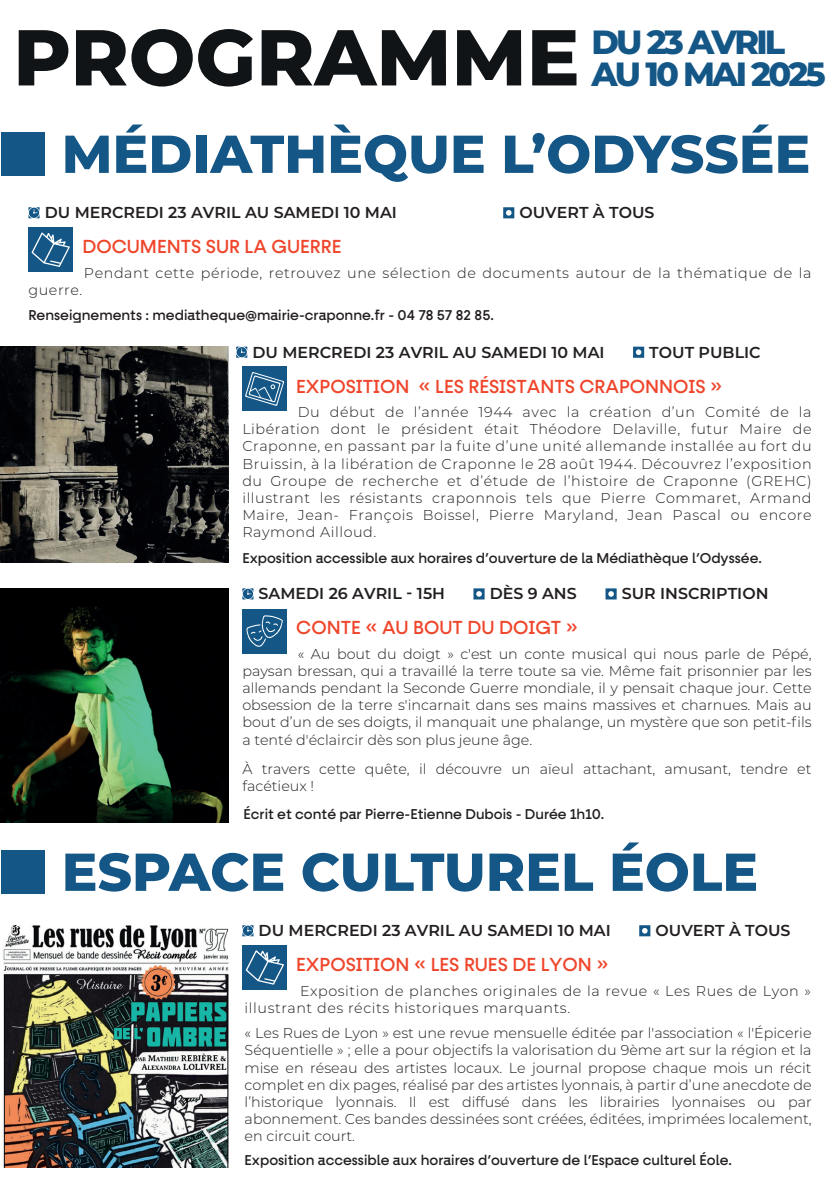
<style>
.page{position:relative;width:840px;height:1191px;background:#fff}
.page>*{position:absolute;margin:0;border:0;box-sizing:border-box;transform-origin:0 0}
.t1{font:800 79px "Montserrat";color:#111416}
.t2{font:800 53.2px "Montserrat";color:#145787}
.t3{font:800 33.6px/32.4px "Montserrat";letter-spacing:-.085em;color:#145787}
.t4{font:100 19px "Fractul Variable";color:#ef452b}
.t5{font:600 15.8px "Montserrat";color:#231f20}
.t6{font:300 14.4px/17.2px "Montserrat";letter-spacing:.04em;color:#231f20;text-align:justify}
.t7{font:100 14.4px "Fractul Variable";color:#231f20}
.t8{font:300 14.4px/17.2px "Montserrat";color:#231f20}
</style>
<div class="page">
<div style="left:1px;top:133px;width:43px;height:43px;background:#145787"></div>
<div style="left:1px;top:850px;width:43px;height:44px;background:#145787"></div>
<svg style="left:242px;top:925px;width:11px;height:11px"></svg>
<svg style="left:639px;top:925px;width:11px;height:11px"></svg>
<div style="left:242px;top:945px;width:45px;height:44px;background:#145787"></div>
<svg style="left:245px;top:950px;width:39px;height:34px"></svg>
<img style="left:2px;top:925px;width:226px;height:242px">
<svg style="left:242px;top:588px;width:11px;height:11px"></svg>
<svg style="left:473px;top:588px;width:11px;height:11px"></svg>
<svg style="left:605px;top:588px;width:11px;height:11px"></svg>
<div style="left:242px;top:609px;width:45px;height:44px;background:#145787"></div>
<svg style="left:246px;top:615px;width:37px;height:32px"></svg>
<img style="left:0;top:588px;width:228px;height:235px">
<svg style="left:236px;top:347px;width:11px;height:11px"></svg>
<svg style="left:633px;top:347px;width:10px;height:11px"></svg>
<div style="left:242px;top:367px;width:45px;height:44px;background:#145787"></div>
<svg style="left:245px;top:372px;width:39px;height:34px"></svg>
<img style="left:0;top:347px;width:228px;height:216px">
<svg style="left:28px;top:207px;width:12px;height:11px"></svg>
<svg style="left:503px;top:207px;width:11px;height:11px"></svg>
<div style="left:28px;top:227px;width:45px;height:45px;background:#145787"></div>
<svg style="left:31px;top:232px;width:39px;height:35px"></svg>
<h1 class="t1" style="left:13px;top:-1px;width:567px">PROGRAMME</h1>
<h3 class="t3" style="left:591px;top:24px;width:236px">DU 23 AVRIL<br>AU 10 MAI 2025</h3>
<h2 class="t2" style="left:62px;top:115px;width:749px">MÉDIATHÈQUE L’ODYSSÉE</h2>
<p class="t5" style="left:45px;top:201px;width:353px">DU MERCREDI 23 AVRIL AU SAMEDI 10 MAI</p>
<p class="t5" style="left:519px;top:201px;width:136px">OUVERT À TOUS</p>
<h3 class="t4" style="left:82px;top:236px;width:260px">DOCUMENTS SUR LA GUERRE</h3>
<p class="t6" style="left:84px;top:263px;width:728px">Pendant cette période, retrouvez une sélection de documents autour de la thématique de la</p>
<p class="t6" style="left:28px;top:281px;width:55px">guerre.</p>
<p class="t7" style="left:28px;top:307px;width:466px">Renseignements : mediatheque@mairie-craponne.fr - 04 78 57 82 85.</p>
<p class="t5" style="left:252px;top:341px;width:353px">DU MERCREDI 23 AVRIL AU SAMEDI 10 MAI</p>
<p class="t5" style="left:649px;top:341px;width:113px">TOUT PUBLIC</p>
<h3 class="t4" style="left:296px;top:376px;width:427px">EXPOSITION « LES RÉSISTANTS CRAPONNOIS »</h3>
<p class="t6" style="left:242px;top:403px;width:570px;text-indent:55px">Du début de l’année 1944 avec la création d’un Comité de la Libération dont le président était Théodore Delaville, futur Maire de Craponne, en passant par la fuite d’une unité allemande installée au fort du Bruissin, à la libération de Craponne le 28 août 1944. Découvrez l’exposition du Groupe de recherche et d’étude de l’histoire de Craponne (GREHC) illustrant les résistants craponnois tels que Pierre Commaret, Armand Maire, Jean- François Boissel, Pierre Maryland, Jean Pascal ou encore Raymond Ailloud.</p>
<p class="t7" style="left:242px;top:550px;width:521px">Exposition accessible aux horaires d’ouverture de la Médiathèque l’Odyssée.</p>
<p class="t5" style="left:258px;top:582px;width:188px">SAMEDI 26 AVRIL - 15H</p>
<p class="t5" style="left:489px;top:582px;width:88px">DÈS 9 ANS</p>
<p class="t5" style="left:621px;top:582px;width:148px">SUR INSCRIPTION</p>
<h3 class="t4" style="left:296px;top:617px;width:283px">CONTE « AU BOUT DU DOIGT »</h3>
<p class="t6" style="left:242px;top:644px;width:570px;text-indent:55px">« Au bout du doigt » c'est un conte musical qui nous parle de Pépé, paysan bressan, qui a travaillé la terre toute sa vie. Même fait prisonnier par les allemands pendant la Seconde Guerre mondiale, il y pensait chaque jour. Cette obsession de la terre s'incarnait dans ses mains massives et charnues. Mais au bout d’un de ses doigts, il manquait une phalange, un mystère que son petit-fils a tenté d'éclaircir dès son plus jeune âge.</p>
<p class="t8" style="left:242px;top:759px;width:570px">À travers cette quête, il découvre un aïeul attachant, amusant, tendre et facétieux !</p>
<p class="t7" style="left:243px;top:806px;width:362px">Écrit et conté par Pierre-Etienne Dubois - Durée 1h10.</p>
<h2 class="t2" style="left:62px;top:833px;width:697px">ESPACE CULTUREL ÉOLE</h2>
<p class="t5" style="left:258px;top:919px;width:353px">DU MERCREDI 23 AVRIL AU SAMEDI 10 MAI</p>
<p class="t5" style="left:655px;top:919px;width:136px">OUVERT À TOUS</p>
<h3 class="t4" style="left:296px;top:954px;width:313px">EXPOSITION « LES RUES DE LYON »</h3>
<p class="t6" style="left:244px;top:981px;width:567px;text-indent:55px">Exposition de planches originales de la revue « Les Rues de Lyon » illustrant des récits historiques marquants.</p>
<p class="t6" style="left:244px;top:1024px;width:568px">« Les Rues de Lyon » est une revue mensuelle éditée par l'association « l'Épicerie Séquentielle » ; elle a pour objectifs la valorisation du 9ème art sur la région et la mise en réseau des artistes locaux. Le journal propose chaque mois un récit complet en dix pages, réalisé par des artistes lyonnais, à partir d’une anecdote de l’historique lyonnais. Il est diffusé dans les librairies lyonnaises ou par abonnement. Ces bandes dessinées sont créées, éditées, imprimées localement, en circuit court.</p>
<p class="t7" style="left:244px;top:1151px;width:488px">Exposition accessible aux horaires d’ouverture de l’Espace culturel Éole.</p>
</div>
